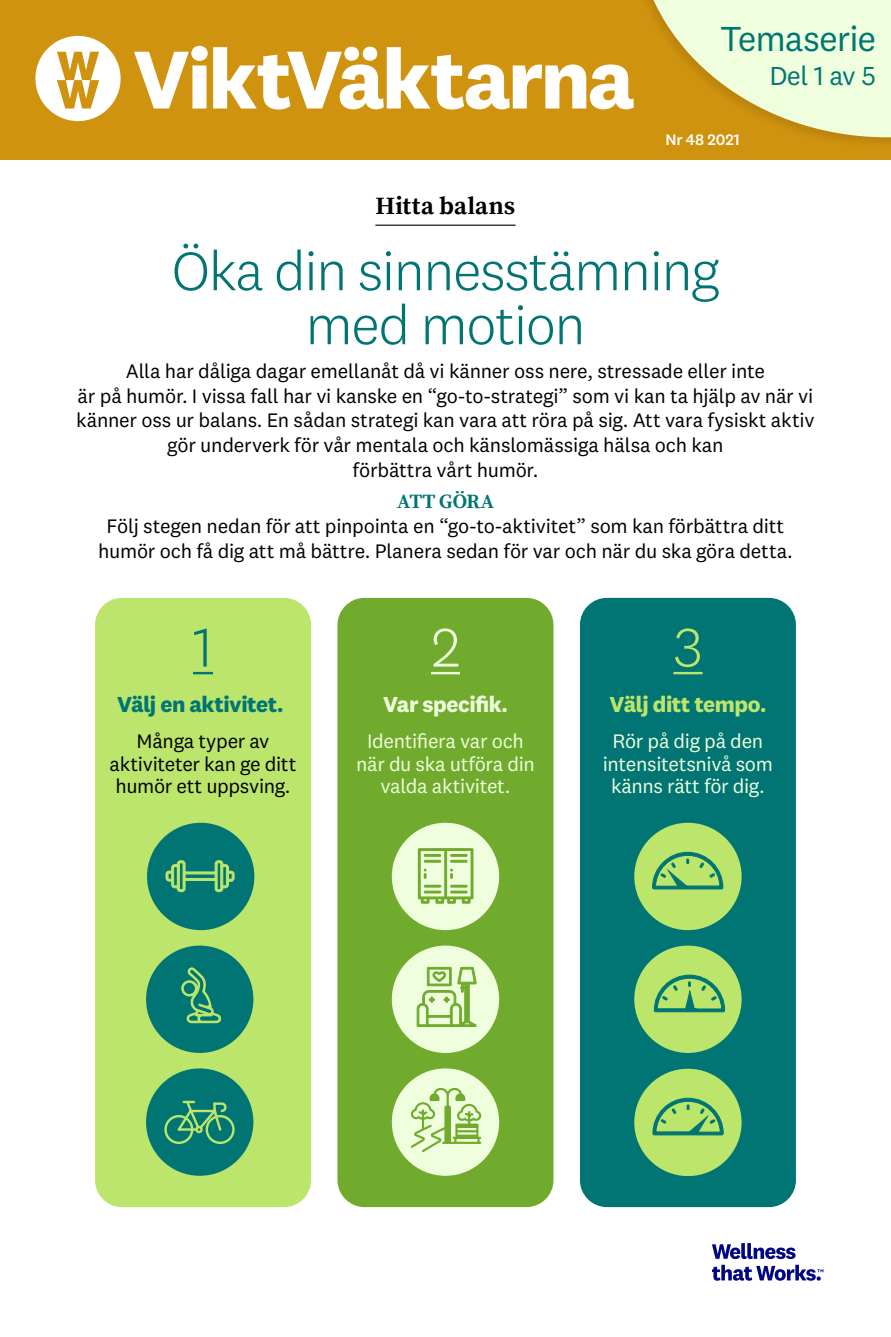
<style>
.page{position:relative;width:891px;height:1337px;background:#fff}
.page>*{position:absolute;margin:0;border:0;box-sizing:border-box;transform-origin:0 0}
.t1{font:300 56.25px/54px "National 2";letter-spacing:-.03em;color:#007573;text-align:center}
.t2{font:300 56.25px "National 2";color:#efffdd}
.t3{font:300 56.25px "National 2";color:#bbe56b}
.t4{font:36px "National 2";letter-spacing:-.03em;color:#007573}
.t5{font:27px "National 2";color:#007573}
.t6{font:700 24.75px "Source Serif Pro";color:#000}
.t7{font:700 22.5px "National 2";letter-spacing:-.02em;color:#007573}
.t8{font:700 22.5px "National 2";letter-spacing:-.02em;color:#bbe56b}
.t9{font:700 22.5px "National 2";letter-spacing:-.02em;color:#efffdd}
.t10{font:20.25px/24.8px "National 2";letter-spacing:-.01em;color:#000;text-align:center}
.t11{font:20.25px/22.5px "National 2";letter-spacing:-.015em;color:#efffdd;text-align:center}
.t12{font:700 20.25px "Source Serif Pro";letter-spacing:-.005em;color:#007573}
.t13{font:500 15.75px "National 2";letter-spacing:-.005em;color:#fff}
</style>
<div class="page">
<div style="left:95px;top:598px;width:216px;height:609px;background:#bbe56b;border-radius:27px"></div>
<div style="left:337px;top:598px;width:217px;height:609px;background:#70ab2e;border-radius:27px"></div>
<div style="left:580px;top:598px;width:216px;height:609px;background:#007573;border-radius:27px"></div>
<div style="left:0;top:0;width:891px;height:160px;background:#d0930f"></div>
<div style="left:625px;top:0;width:266px;height:149px;background:#000;opacity:.1"></div>
<svg style="left:35px;top:36px;width:86px;height:85px"></svg>
<svg style="left:134px;top:0;width:757px;height:137px"></svg>
<svg style="left:712px;top:1243px;width:111px;height:37px"></svg>
<hr style="left:375px;top:225px;width:141px;height:1px;background:#000">
<hr style="left:193px;top:672px;width:20px;height:2px;background:#007573">
<hr style="left:431px;top:672px;width:29px;height:2px;background:#efffdd">
<hr style="left:673px;top:672px;width:30px;height:2px;background:#bbe56b">
<div style="left:146px;top:945px;width:107px;height:108px;background:#007573;border-radius:50%"></div>
<div style="left:147px;top:822px;width:107px;height:108px;background:#007573;border-radius:50%"></div>
<div style="left:146px;top:1068px;width:107px;height:107px;background:#007573;border-radius:50%"></div>
<svg style="left:181px;top:967px;width:40px;height:56px"></svg>
<svg style="left:164px;top:1100px;width:71px;height:44px"></svg>
<svg style="left:165px;top:860px;width:70px;height:32px"></svg>
<div style="left:392px;top:945px;width:107px;height:108px;background:#efffdd;border-radius:50%"></div>
<div style="left:392px;top:822px;width:107px;height:108px;background:#efffdd;border-radius:50%"></div>
<div style="left:392px;top:1068px;width:107px;height:107px;background:#efffdd;border-radius:50%"></div>
<svg style="left:418px;top:848px;width:56px;height:55px"></svg>
<svg style="left:410px;top:1087px;width:71px;height:65px"></svg>
<svg style="left:416px;top:966px;width:61px;height:61px"></svg>
<div style="left:634px;top:945px;width:108px;height:108px;background:#bbe56b;border-radius:50%"></div>
<div style="left:634px;top:822px;width:108px;height:108px;background:#bbe56b;border-radius:50%"></div>
<div style="left:634px;top:1068px;width:108px;height:108px;background:#bbe56b;border-radius:50%"></div>
<svg style="left:652px;top:851px;width:72px;height:38px"></svg>
<svg style="left:652px;top:1097px;width:72px;height:38px"></svg>
<svg style="left:654px;top:974px;width:71px;height:38px"></svg>
<h2 class="t4" style="left:720px;top:17px;width:157px">Temaserie</h2>
<h3 class="t5" style="left:769px;top:60px;width:108px">Del 1 av 5</h3>
<p class="t6" style="left:376px;top:191px;width:141px">Hitta balans</p>
<p class="t13" style="left:665px;top:130px;width:76px">Nr 48 2021</p>
<h1 class="t1" style="left:172px;top:243px;width:550px">Öka din sinnesstämning med motion</h1>
<p class="t10" style="left:76px;top:358px;width:740px">Alla har dåliga dagar emellanåt då vi känner oss nere, stressade eller inte<br>är på humör. I vissa fall har vi kanske en “go-to-strategi” som vi kan ta hjälp av när vi känner oss ur balans. En sådan strategi kan vara att röra på sig. Att vara fysiskt aktiv gör underverk för vår mentala och känslomässiga hälsa och kan<br>förbättra vårt humör.</p>
<p class="t12" style="left:397px;top:490px;width:99px">ATT GÖRA</p>
<p class="t10" style="left:98px;top:514px;width:696px">Följ stegen nedan för att pinpointa en “go-to-aktivitet” som kan förbättra ditt humör och få dig att må bättre. Planera sedan för var och när du ska göra detta.</p>
<h1 class="t1" style="left:193px;top:620px;width:21px">1</h1>
<h1 class="t2" style="left:431px;top:615px;width:30px">2</h1>
<h1 class="t3" style="left:673px;top:615px;width:31px">3</h1>
<p class="t9" style="left:383px;top:690px;width:126px">Var specifik.</p>
<p class="t8" style="left:609px;top:690px;width:158px">Välj ditt tempo.</p>
<p class="t11" style="left:356px;top:730px;width:180px">Identifiera var och när du ska utföra din valda aktivitet.</p>
<p class="t11" style="left:603px;top:730px;width:172px">Rör på dig på den intensitetsnivå som känns rätt för dig.</p>
<p class="t7" style="left:117px;top:690px;width:168px">Välj en aktivitet.</p>
<p class="t10" style="left:110px;top:730px;width:188px;line-height:22.5px">Många typer av aktiviteter kan ge ditt humör ett uppsving.</p>
</div>
